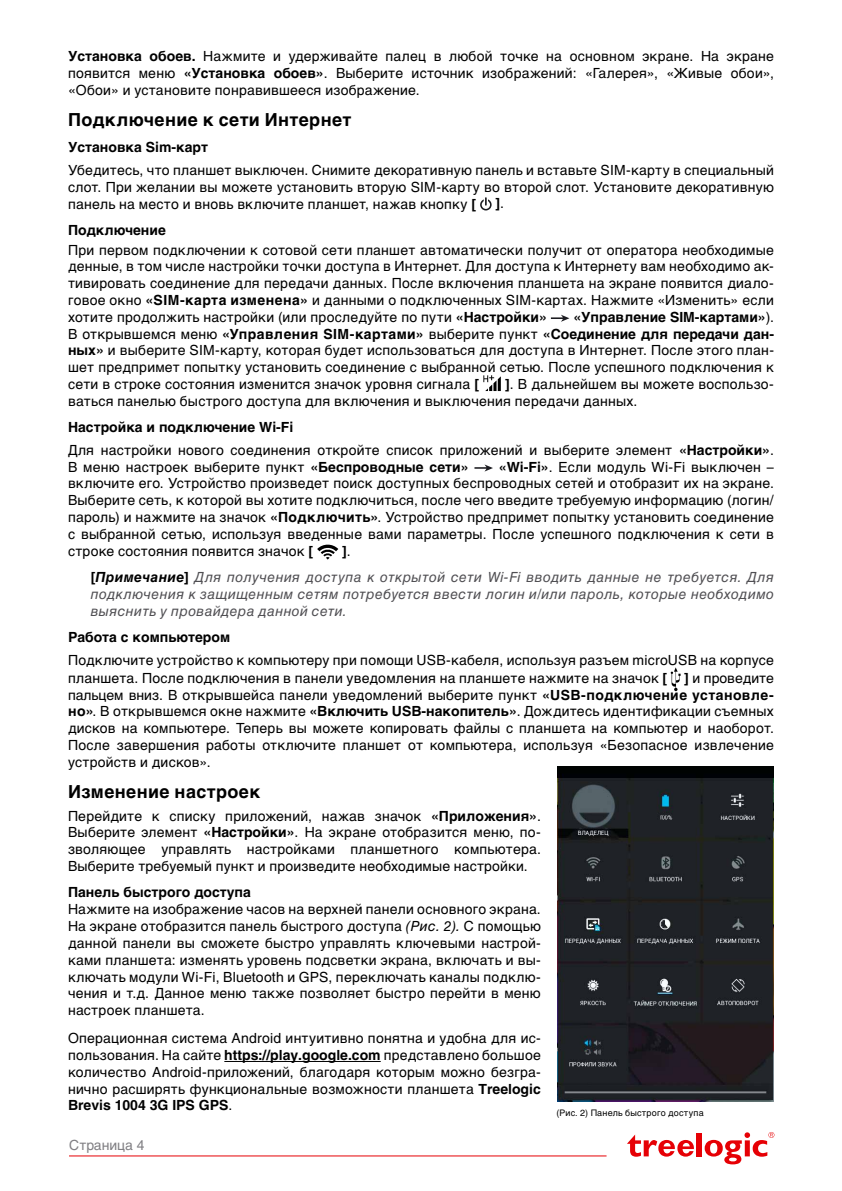
<style>
.page{position:relative;width:842px;height:1191px;background:#fff}
.page>*{position:absolute;margin:0;border:0;box-sizing:border-box;transform-origin:0 0}
.t1{font:700 18px "Helvetica C";letter-spacing:.025em;color:#000}
.t2{font:14px/16.8px "Helvetica C";letter-spacing:.015em;color:#000;text-align:justify}
.t3{font:italic 14px/26.4px "Helvetica C";letter-spacing:.03em;color:#504f53}
.t4{font:700 14px "Helvetica C";color:#000}
.t5{font:14px "Helvetica C";color:#818084}
.t6{font:9px "Helvetica C";letter-spacing:.02em;color:#000}
.s1{font-weight:700}
.s2{font-weight:400}
.s3{font-weight:700;font-style:normal;color:#000}
.s4{font-style:normal;color:#000}
.s5{font-weight:700;color:#000}
.s6{font-style:italic}
</style>
<div class="page">
<div style="left:697px;top:1132px;width:5px;height:24px;background:#e60005"></div>
<svg style="left:705px;top:1132px;width:69px;height:32px"></svg>
<svg style="left:627px;top:1134px;width:67px;height:22px"></svg>
<hr style="left:69px;top:1155px;width:537px;height:1px;background:#e60005">
<hr style="left:224px;top:1061px;width:157px;height:1px;background:#000">
<svg style="left:480px;top:197px;width:12px;height:13px"></svg>
<svg style="left:551px;top:315px;width:18px;height:7px"></svg>
<svg style="left:483px;top:375px;width:18px;height:16px"></svg>
<svg style="left:474px;top:464px;width:19px;height:7px"></svg>
<svg style="left:317px;top:544px;width:21px;height:15px"></svg>
<svg style="left:671px;top:667px;width:10px;height:24px"></svg>
<img style="left:558px;top:766px;width:216px;height:335px">
<p class="t2" style="left:68px;top:48px;width:707px"><span class="s1">Установка обоев.</span> Нажмите и удерживайте палец в любой точке на основном экране. На экране появится меню <span class="s1">«Установка обоев»</span>. Выберите источник изображений: «Галерея», «Живые обои», «Обои» и установите понравившееся изображение.</p>
<p class="t1" style="left:68px;top:109px;width:285px">Подключение к сети Интернет</p>
<p class="t4" style="left:68px;top:139px;width:142px">Установка Sim-карт</p>
<p class="t2" style="left:68px;top:162px;width:707px">Убедитесь, что планшет выключен. Снимите декоративную панель и вставьте SIM-карту в специальный слот. При желании вы можете установить вторую SIM-карту во второй слот. Установите декоративную панель на место и вновь включите планшет, нажав кнопку <span class="s1">[</span></p>
<p class="t4" style="left:495px;top:195px;width:10px">]<span class="s2">.</span></p>
<p class="t4" style="left:68px;top:222px;width:99px">Подключение</p>
<p class="t2" style="left:68px;top:241px;width:707px">При первом подключении к сотовой сети планшет автоматически получит от оператора необходимые денные, в том числе настройки точки доступа в Интернет. Для доступа к Интернету вам необходимо ак&shy;тивировать соединение для передачи данных. После включения планшета на экране появится диало&shy;говое окно <span class="s1">«SIM-карта изменена»</span> и данными о подключенных SIM-картах. Нажмите «Изменить» если хотите продолжить настройки (или проследуйте по пути <span class="s1">«Настройки»</span></p>
<p class="t2" style="left:68px;top:308px;width:707px;text-indent:505px"><span class="s1">«Управление SIM-картами»</span>).<br>В открывшемся меню <span class="s1">«Управления SIM-картами»</span> выберите пункт <span class="s1">«Соединение для передачи дан&shy;ных»</span> и выберите SIM-карту, которая будет использоваться для доступа в Интернет. После этого план&shy;шет предпримет попытку установить соединение с выбранной сетью. После успешного подключения к сети в строке состояния изменится значок уровня сигнала <span class="s1">[</span></p>
<p class="t2" style="left:68px;top:376px;width:707px;text-indent:437px"><span class="s1">]</span>. В дальнейшем вы можете воспользо&shy;ваться панелью быстрого доступа для включения и выключения передачи данных.</p>
<p class="t2" style="left:68px;top:416px;width:707px;line-height:22.4px"><span class="s1">Настройка и подключение Wi-Fi<br></span>Для настройки нового соединения откройте список приложений и выберите элемент <span class="s1">«Настройки»</span>.</p>
<p class="t2" style="left:68px;top:458px;width:402px">В меню настроек выберите пункт <span class="s1">«Беспроводные сети»</span></p>
<p class="t2" style="left:68px;top:458px;width:707px;text-indent:431px"><span class="s1">«Wi-Fi»</span>. Если модуль Wi-Fi выключен – включите его. Устройство произведет поиск доступных беспроводных сетей и отобразит их на экране.<br>Выберите сеть, к которой вы хотите подключиться, после чего введите требуемую информацию (логин/ пароль) и нажмите на значок <span class="s1">«Подключить»</span>. Устройство предпримет попытку установить соединение с выбранной сетью, используя введенные вами параметры. После успешного подключения к сети в строке состояния появится значок <span class="s1">[</span></p>
<p class="t3" style="left:91px;top:537px;width:685px;text-indent:251px"><span class="s3">]</span><span class="s4">.<br></span><span class="s3">[</span><span class="s5">Примечание</span><span class="s3">]</span> Для получения доступа к открытой сети Wi-Fi вводить данные не требуется. Для</p>
<p class="t3" style="left:91px;top:585px;width:685px;line-height:16.8px">подключения к защищенным сетям потребуется ввести логин и/или пароль, которые необходимо выяснить у провайдера данной сети.</p>
<p class="t4" style="left:68px;top:629px;width:164px">Работа с компьютером</p>
<p class="t2" style="left:68px;top:650px;width:707px;line-height:18.2px">Подключите устройство к компьютеру при помощи USB-кабеля, используя разъем microUSB на корпусе планшета. После подключения в панели уведомления на планшете нажмите на значок <span class="s1">[ ]</span> и проведите</p>
<p class="t2" style="left:68px;top:686px;width:707px">пальцем вниз. В открывшейса панели уведомлений выберите пункт <span class="s1">«USB-подключение установле&shy;но»</span>. В открывшемся окне нажмите <span class="s1">«Включить USB-накопитель»</span>. Дождитесь идентификации съемных дисков на компьютере. Теперь вы можете копировать файлы с планшета на компьютер и наоборот.<br>После завершения работы отключите планшет от компьютера, используя «Безопасное извлечение устройств и дисков».</p>
<p class="t1" style="left:68px;top:781px;width:194px">Изменение настроек</p>
<p class="t2" style="left:68px;top:807px;width:474px">Перейдите к списку приложений, нажав значок <span class="s1">«Приложения»</span>.<br>Выберите элемент <span class="s1">«Настройки»</span>. На экране отобразится меню, по&shy;зволяющее управлять настройками планшетного компьютера.<br>Выберите требуемый пункт и произведите необходимые настройки.</p>
<p class="t4" style="left:68px;top:884px;width:184px">Панель быстрого доступа</p>
<p class="t2" style="left:68px;top:901px;width:474px">Нажмите на изображение часов на верхней панели основного экрана.<br>На экране отобразится панель быстрого доступа <span class="s6">(Рис. 2).</span> С помощью данной панели вы сможете быстро управлять ключевыми настрой&shy;ками планшета: изменять уровень подсветки экрана, включать и вы&shy;ключать модули Wi-Fi, Bluetooth и GPS, переключать каналы подклю&shy;чения и т.д. Данное меню также позволяет быстро перейти в меню настроек планшета.</p>
<p class="t2" style="left:68px;top:1030px;width:474px">Операционная система Android интуитивно понятна и удобна для ис&shy;пользования. На сайте <span class="s1">https://play.google.com</span> представлено большое количество Android-приложений, благодаря которым можно безгра&shy;нично расширять функциональные возможности планшета <span class="s1">Treelogic Brevis 1004 3G IPS GPS</span>.</p>
<p class="t6" style="left:556px;top:1107px;width:149px">(Рис. 2) Панель быстрого доступа</p>
<p class="t5" style="left:69px;top:1136px;width:77px">Страница 4</p>
</div>
